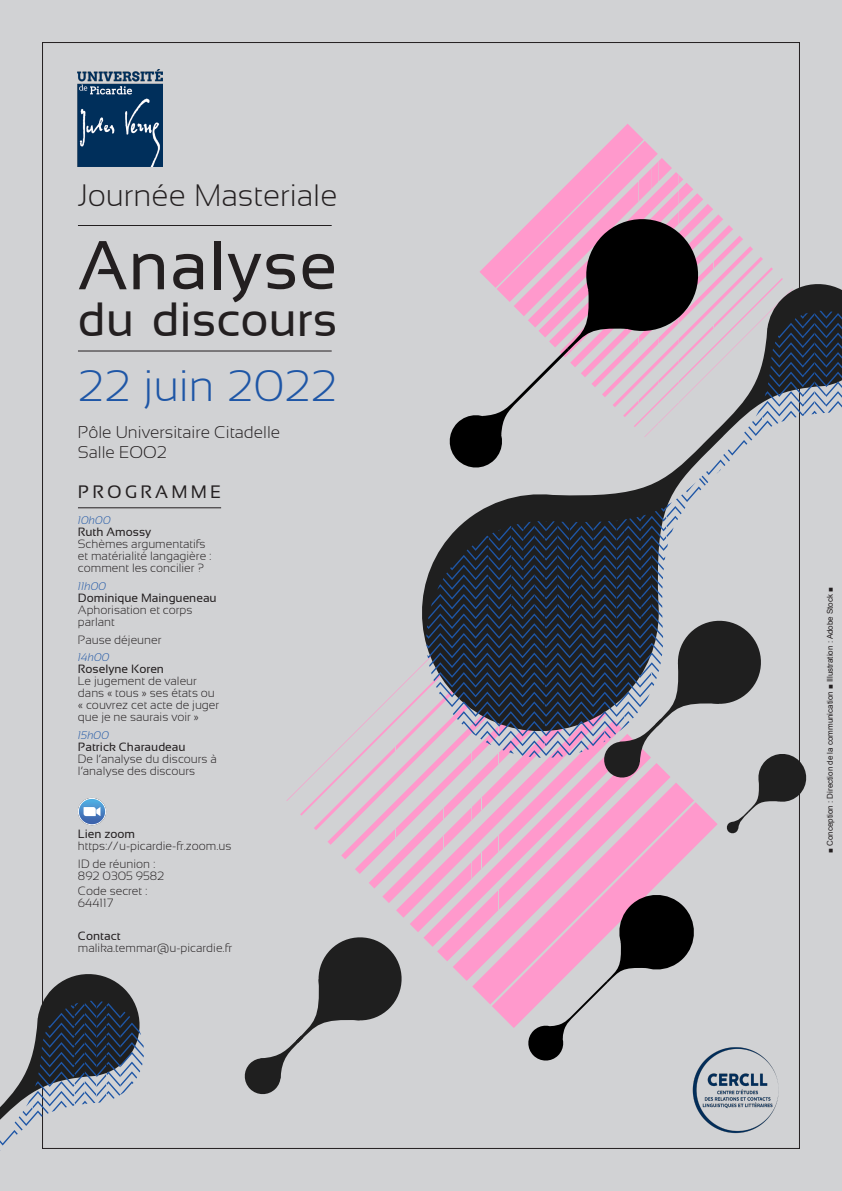
<style>
.page{position:relative;width:842px;height:1191px;background:#d1d2d4}
.page>*{position:absolute;margin:0;border:0;box-sizing:border-box;transform-origin:0 0}
.t1{font:69px "Sansation";letter-spacing:.01em;color:#231f20}
.t2{font:48px "Sansation";color:#231f20}
.t3{font:300 44px "Sansation";color:#1e56a6}
.t4{font:300 31px "Sansation";color:#231f20}
.t5{font:18px "Sansation";letter-spacing:.18em;color:#231f20}
.t6{font:300 17px/20.4px "Sansation";color:#231f20}
.t7{font:300 12px/12px "Sansation";color:#231f20}
.t8{font:12px "Sansation";color:#231f20}
.t9{font:italic 300 11px "Sansation";color:#1e56a6}
.t10{font:8px "Arial";color:#231f20}
</style>
<div class="page">
<hr style="left:78px;top:350px;width:254px;height:1px;background:#231f20">
<hr style="left:78px;top:507px;width:143px;height:1px;background:#231f20">
<hr style="left:78px;top:225px;width:254px;height:1px;background:#231f20">
<img style="left:672px;top:1028px;width:128px;height:121px">
<img style="left:78px;top:69px;width:84px;height:98px">
<img style="left:78px;top:798px;width:28px;height:28px">
<svg style="left:537px;top:124px;width:176px;height:90px"></svg>
<svg style="left:286px;top:677px;width:422px;height:351px"></svg>
<svg style="left:602px;top:742px;width:205px;height:92px"></svg>
<svg style="left:244px;top:933px;width:162px;height:162px"></svg>
<svg style="left:527px;top:891px;width:170px;height:171px"></svg>
<svg style="left:410px;top:483px;width:390px;height:259px"></svg>
<svg style="left:426px;top:483px;width:280px;height:274px"></svg>
<svg style="left:449px;top:214px;width:393px;height:269px"></svg>
<svg style="left:0;top:969px;width:145px;height:182px"></svg>
<p class="t4" style="left:78px;top:178px;width:261px">Journée Masteriale</p>
<p class="t1" style="left:78px;top:227px;width:261px">Analyse</p>
<p class="t2" style="left:78px;top:293px;width:261px">du discours</p>
<p class="t3" style="left:78px;top:361px;width:261px">22 juin 2022</p>
<p class="t6" style="left:78px;top:422px;width:204px">Pôle Universitaire Citadelle<br>Salle EOO2</p>
<p class="t5" style="left:78px;top:481px;width:145px">PROGRAMME</p>
<p class="t9" style="left:78px;top:514px;width:34px">10h00</p>
<p class="t8" style="left:78px;top:525px;width:75px">Ruth Amossy</p>
<p class="t7" style="left:78px;top:538px;width:135px">Schèmes argumentatifs et matérialité langagière : comment les concilier ?</p>
<p class="t9" style="left:78px;top:580px;width:30px">11h00</p>
<p class="t8" style="left:78px;top:591px;width:140px">Dominique Maingueneau</p>
<p class="t7" style="left:78px;top:604px;width:116px">Aphorisation et corps parlant</p>
<p class="t7" style="left:78px;top:633px;width:85px">Pause déjeuner</p>
<p class="t9" style="left:78px;top:651px;width:33px">14h00</p>
<p class="t8" style="left:78px;top:662px;width:88px">Roselyne Koren</p>
<p class="t7" style="left:78px;top:675px;width:143px">Le jugement de valeur dans « tous » ses états ou « couvrez cet acte de juger que je ne saurais voir »</p>
<p class="t9" style="left:78px;top:729px;width:33px">15h00</p>
<p class="t8" style="left:78px;top:740px;width:109px">Patrick Charaudeau</p>
<p class="t7" style="left:78px;top:753px;width:141px">De l’analyse du discours à l’analyse des discours</p>
<p class="t8" style="left:78px;top:827px;width:59px">Lien zoom</p>
<p class="t7" style="left:78px;top:840px;width:155px">https://u-picardie-fr.zoom.us</p>
<p class="t7" style="left:78px;top:857px;width:79px">ID de réunion :</p>
<p class="t7" style="left:78px;top:869px;width:88px">892 0305 9582</p>
<p class="t7" style="left:78px;top:884px;width:71px">Code secret :</p>
<p class="t7" style="left:78px;top:896px;width:37px">644117</p>
<p class="t8" style="left:78px;top:928px;width:44px">Contact</p>
<p class="t7" style="left:78px;top:941px;width:156px">malika.temmar@u-picardie.fr</p>
<p class="t10" style="left:825px;top:853px;width:267px;rotate:-90deg">■ Conception : Direction de la communication ■ Illustration : Adobe Stock ■</p>
</div>
